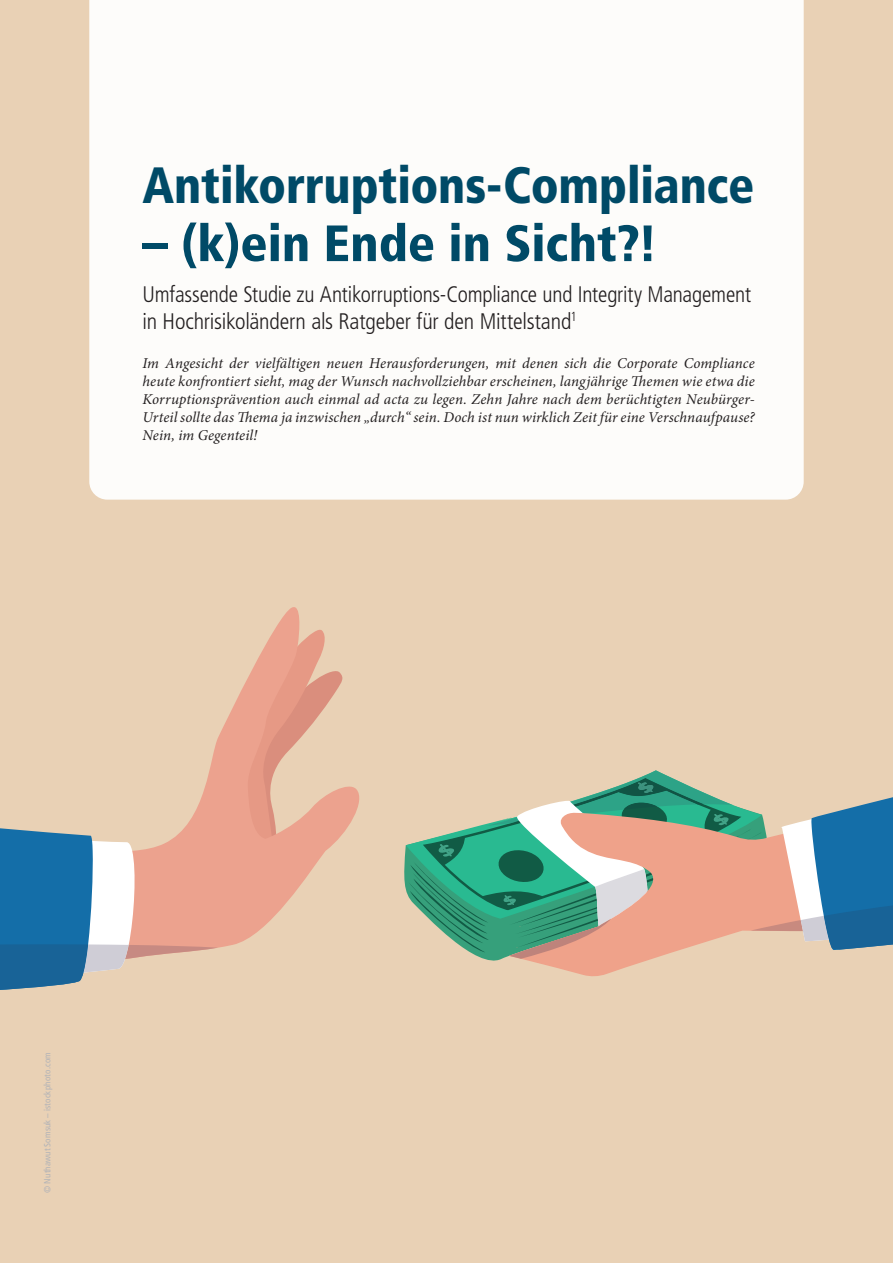
<style>
.page{position:relative;width:893px;height:1263px;background:#e9d1b5}
.page>*{position:absolute;margin:0;border:0;box-sizing:border-box;transform-origin:0 0}
.t1{font:900 condensed 51px "Frutiger LT Std";letter-spacing:-.005em;color:#004a67;scale:.96 1}
.t2{font:900 condensed 51px "Frutiger LT Std";letter-spacing:-.005em;color:#004a67}
.t3{font:300 condensed 22.5px/27px "Frutiger LT Std";letter-spacing:-.01em;color:#231f20}
.t4{font:italic 15px/18px "Minion Pro";letter-spacing:.005em;color:#231f20;text-align:justify}
.t5{font:condensed 9px "Frutiger LT Std";letter-spacing:.015em;color:#b2b3b7}
</style>
<div class="page">
<svg style="left:277px;top:607px;width:83px;height:224px"></svg>
<svg style="left:523px;top:959px;width:128px;height:18px;fill:#eea58d"></svg>
<svg style="left:408px;top:770px;width:485px;height:189px"></svg>
<svg style="left:0;top:625px;width:345px;height:365px"></svg>
<div style="left:89px;top:0;width:715px;height:500px;background:#fdfcfa"></div>
<h1 class="t1" style="left:142px;top:154px;width:639px">Antikorruptions-Compliance</h1>
<h1 class="t2" style="left:142px;top:213px;width:517px">– (k)ein Ende in Sicht?!</h1>
<h2 class="t3" style="left:142px;top:281px;width:610px">Umfassende Studie zu Antikorruptions-Compliance und Integrity Management in Hochrisikoländern als Ratgeber für den Mitt elstand<sup>1</sup></h2>
<p class="t4" style="left:142px;top:354px;width:614px">Im Angesicht der vielfältigen neuen Herausforderungen, mit denen sich die Corporate Compliance heute konfrontiert sieht, mag der Wunsch nachvollziehbar erscheinen, langjährige Themen wie etwa die Korruptionsprävention auch einmal ad acta zu legen. Zehn Jahre nach dem berüchtigten Neubürger-Urteil sollte das Thema ja inzwischen „durch“ sein. Doch ist nun wirklich Zeit für eine Verschnaufpause?<br>Nein, im Gegenteil!</p>
<p class="t5" style="left:42px;top:1193px;width:142px;rotate:-90deg">© Nuthawut Somsuk – istockphoto.com</p>
</div>
